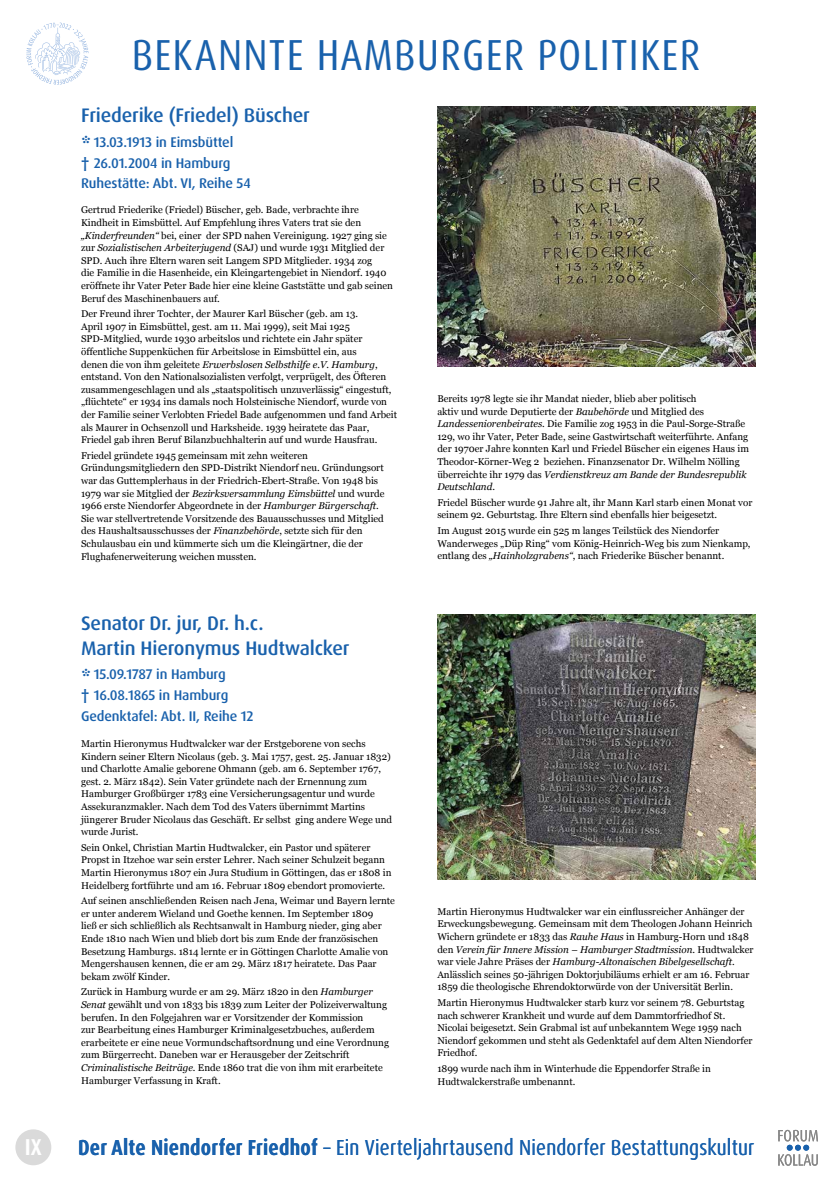
<style>
.page{position:relative;width:835px;height:1180px;background:#fff}
.page>*{position:absolute;margin:0;border:0;box-sizing:border-box;transform-origin:0 0}
.t1{font:condensed 43.4px "Dax Pro";letter-spacing:.03em;color:#1961ac}
.t2{font:700 condensed 23.03px "Dax Pro";color:#fff}
.t3{font:condensed 21.7px "Dax Pro";letter-spacing:.01em;color:#1961ac}
.t4{font:500 19.6px/24.7px "Dax Pro";letter-spacing:-.01em;color:#1961ac}
.t5{font:500 14px/20.8px "Dax Pro";letter-spacing:-.01em;color:#1961ac}
.t6{font:9.8px/12.6px "Georgia";color:#000}
.s1{font-size:22.4px}
.s2{font-style:italic}
.s3{font-weight:700}
</style>
<div class="page">
<svg style="left:26px;top:23px;width:62px;height:62px"></svg>
<svg style="left:778px;top:1130px;width:39px;height:35px"></svg>
<div style="left:15px;top:1129px;width:36px;height:36px;background:#dadada;border-radius:50%"></div>
<img style="left:437px;top:107px;width:318px;height:259px">
<img style="left:437px;top:614px;width:318px;height:265px">
<h2 class="t2" style="left:25px;top:1131px;width:18px">IX</h2>
<h1 class="t1" style="left:132px;top:27px;width:570px">BEKANNTE HAMBURGER POLITIKER</h1>
<h3 class="t4" style="left:81px;top:103px;width:230px">Friederike (Friedel) Büscher</h3>
<h3 class="t5" style="left:81px;top:132px;width:171px"><span class="s1">*</span> 13.03.1913 in Eimsbüttel<br>† 26.01.2004 in Hamburg<br>Ruhestätte: Abt. VI, Reihe 54</h3>
<p class="t6" style="left:81px;top:203px;width:313px">Gertrud Friederike (Friedel) Büscher, geb. Bade, verbrachte ihre Kindheit in Eimsbüttel. Auf Empfehlung ihres Vaters trat sie den <span class="s2">„Kinderfreunden“</span> bei, einer der SPD nahen Vereinigung. 1927 ging sie zur <span class="s2">Sozialistischen Arbeiterjugend</span> (SAJ) und wurde 1931 Mitglied der SPD. Auch ihre Eltern waren seit Langem SPD Mitglieder. 1934 zog<br>die Familie in die Hasenheide, ein Kleingartengebiet in Niendorf. 1940 eröffnete ihr Vater Peter Bade hier eine kleine Gaststätte und gab seinen Beruf des Maschinenbauers auf.</p>
<p class="t6" style="left:81px;top:307px;width:317px">Der Freund ihrer Tochter, der Maurer Karl Büscher (geb. am 13.<br>April 1907 in Eimsbüttel, gest. am 11. Mai 1999), seit Mai 1925<br>SPD-Mitglied, wurde 1930 arbeitslos und richtete ein Jahr später öffentliche Suppenküchen für Arbeitslose in Eimsbüttel ein, aus<br>denen die von ihm geleitete <span class="s2">Erwerbslosen Selbsthilfe e.V. Hamburg</span>, entstand. Von den Nationalsozialisten verfolgt, verprügelt, des Öfteren zusammengeschlagen und als „staatspolitisch unzuverlässig“ eingestuft, „flüchtete“ er 1934 ins damals noch Holsteinische Niendorf, wurde von der Familie seiner Verlobten Friedel Bade aufgenommen und fand Arbeit als Maurer in Ochsenzoll und Harksheide. 1939 heiratete das Paar, Friedel gab ihren Beruf Bilanzbuchhalterin auf und wurde Hausfrau.</p>
<p class="t6" style="left:81px;top:449px;width:305px">Friedel gründete 1945 gemeinsam mit zehn weiteren Gründungsmitgliedern den SPD-Distrikt Niendorf neu. Gründungsort war das Guttemplerhaus in der Friedrich-Ebert-Straße. Von 1948 bis 1979 war sie Mitglied der <span class="s2">Bezirksversammlung Eimsbüttel</span> und wurde 1966 erste Niendorfer Abgeordnete in der <span class="s2">Hamburger Bürgerschaft</span>.<br>Sie war stellvertretende Vorsitzende des Bauausschusses und Mitglied des Haushaltsausschusses der <span class="s2">Finanzbehörde</span>, setzte sich für den Schulausbau ein und kümmerte sich um die Kleingärtner, die der Flughafenerweiterung weichen mussten.</p>
<h3 class="t4" style="left:81px;top:611px;width:270px">Senator Dr. jur, Dr. h.c.<br>Martin Hieronymus Hudtwalcker</h3>
<h3 class="t5" style="left:81px;top:664px;width:174px"><span class="s1">*</span> 15.09.1787 in Hamburg<br>† 16.08.1865 in Hamburg<br>Gedenktafel: Abt. II, Reihe 12</h3>
<p class="t6" style="left:81px;top:737px;width:312px">Martin Hieronymus Hudtwalcker war der Erstgeborene von sechs Kindern seiner Eltern Nicolaus (geb. 3. Mai 1757, gest. 25. Januar 1832) und Charlotte Amalie geborene Ohmann (geb. am 6. September 1767, gest. 2. März 1842). Sein Vater gründete nach der Ernennung zum Hamburger Großbürger 1783 eine Versicherungsagentur und wurde Assekuranzmakler. Nach dem Tod des Vaters übernimmt Martins jüngerer Bruder Nicolaus das Geschäft. Er selbst ging andere Wege und wurde Jurist.</p>
<p class="t6" style="left:81px;top:841px;width:312px">Sein Onkel, Christian Martin Hudtwalcker, ein Pastor und späterer Propst in Itzehoe war sein erster Lehrer. Nach seiner Schulzeit begann Martin Hieronymus 1807 ein Jura Studium in Göttingen, das er 1808 in Heidelberg fortführte und am 16. Februar 1809 ebendort promovierte.</p>
<p class="t6" style="left:81px;top:894px;width:315px">Auf seinen anschließenden Reisen nach Jena, Weimar und Bayern lernte er unter anderem Wieland und Goethe kennen. Im September 1809<br>ließ er sich schließlich als Rechtsanwalt in Hamburg nieder, ging aber Ende 1810 nach Wien und blieb dort bis zum Ende der französischen Besetzung Hamburgs. 1814 lernte er in Göttingen Charlotte Amalie von Mengershausen kennen, die er am 29. März 1817 heiratete. Das Paar bekam zwölf Kinder.</p>
<p class="t6" style="left:81px;top:985px;width:309px">Zurück in Hamburg wurde er am 29. März 1820 in den <span class="s2">Hamburger Senat</span> gewählt und von 1833 bis 1839 zum Leiter der Polizeiverwaltung berufen. In den Folgejahren war er Vorsitzender der Kommission<br>zur Bearbeitung eines Hamburger Kriminalgesetzbuches, außerdem erarbeitete er eine neue Vormundschaftsordnung und eine Verordnung zum Bürgerrecht. Daneben war er Herausgeber der Zeitschrift <span class="s2">Criminalistische Beiträge</span>. Ende 1860 trat die von ihm mit erarbeitete Hamburger Verfassung in Kraft.</p>
<p class="t6" style="left:437px;top:392px;width:313px">Bereits 1978 legte sie ihr Mandat nieder, blieb aber politisch<br>aktiv und wurde Deputierte der <span class="s2">Baubehörde</span> und Mitglied des <span class="s2">Landesseniorenbeirates</span>. Die Familie zog 1953 in die Paul-Sorge-Straße 129, wo ihr Vater, Peter Bade, seine Gastwirtschaft weiterführte. Anfang der 1970er Jahre konnten Karl und Friedel Büscher ein eigenes Haus im Theodor-Körner-Weg 2 beziehen. Finanzsenator Dr. Wilhelm Nölling überreichte ihr 1979 das <span class="s2">Verdienstkreuz am Bande der Bundesrepublik Deutschland</span>.</p>
<p class="t6" style="left:437px;top:496px;width:316px">Friedel Büscher wurde 91 Jahre alt, ihr Mann Karl starb einen Monat vor seinem 92. Geburtstag. Ihre Eltern sind ebenfalls hier beigesetzt.</p>
<p class="t6" style="left:437px;top:524px;width:315px">Im August 2015 wurde ein 525 m langes Teilstück des Niendorfer<br>Wanderweges „Düp Ring“ vom König-Heinrich-Weg bis zum Nienkamp, entlang des <span class="s2">„Hainholzgrabens“</span>, nach Friederike Büscher benannt.</p>
<p class="t6" style="left:437px;top:904px;width:318px">Martin Hieronymus Hudtwalcker war ein einflussreicher Anhänger der Erweckungsbewegung. Gemeinsam mit dem Theologen Johann Heinrich Wichern gründete er 1833 das <span class="s2">Rauhe Haus</span> in Hamburg-Horn und 1848 den <span class="s2">Verein für Innere Mission – Hamburger Stadtmission</span>. Hudtwalcker war viele Jahre Präses der <span class="s2">Hamburg-Altonaischen Bibelgesellschaft</span>.<br>Anlässlich seines 50-jährigen Doktorjubiläums erhielt er am 16. Februar 1859 die theologische Ehrendoktorwürde von der Universität Berlin.</p>
<p class="t6" style="left:437px;top:996px;width:316px">Martin Hieronymus Hudtwalcker starb kurz vor seinem 78. Geburtstag nach schwerer Krankheit und wurde auf dem Dammtorfriedhof St.<br>Nicolai beigesetzt. Sein Grabmal ist auf unbekanntem Wege 1959 nach Niendorf gekommen und steht als Gedenktafel auf dem Alten Niendorfer Friedhof.</p>
<p class="t6" style="left:437px;top:1062px;width:275px">1899 wurde nach ihm in Winterhude die Eppendorfer Straße in<br>Hudtwalckerstraße umbenannt.</p>
<h3 class="t3" style="left:78px;top:1133px;width:677px"><span class="s3">Der Alte Niendorfer Friedhof</span> – Ein Vierteljahrtausend Niendorfer Bestattungskultur</h3>
</div>
